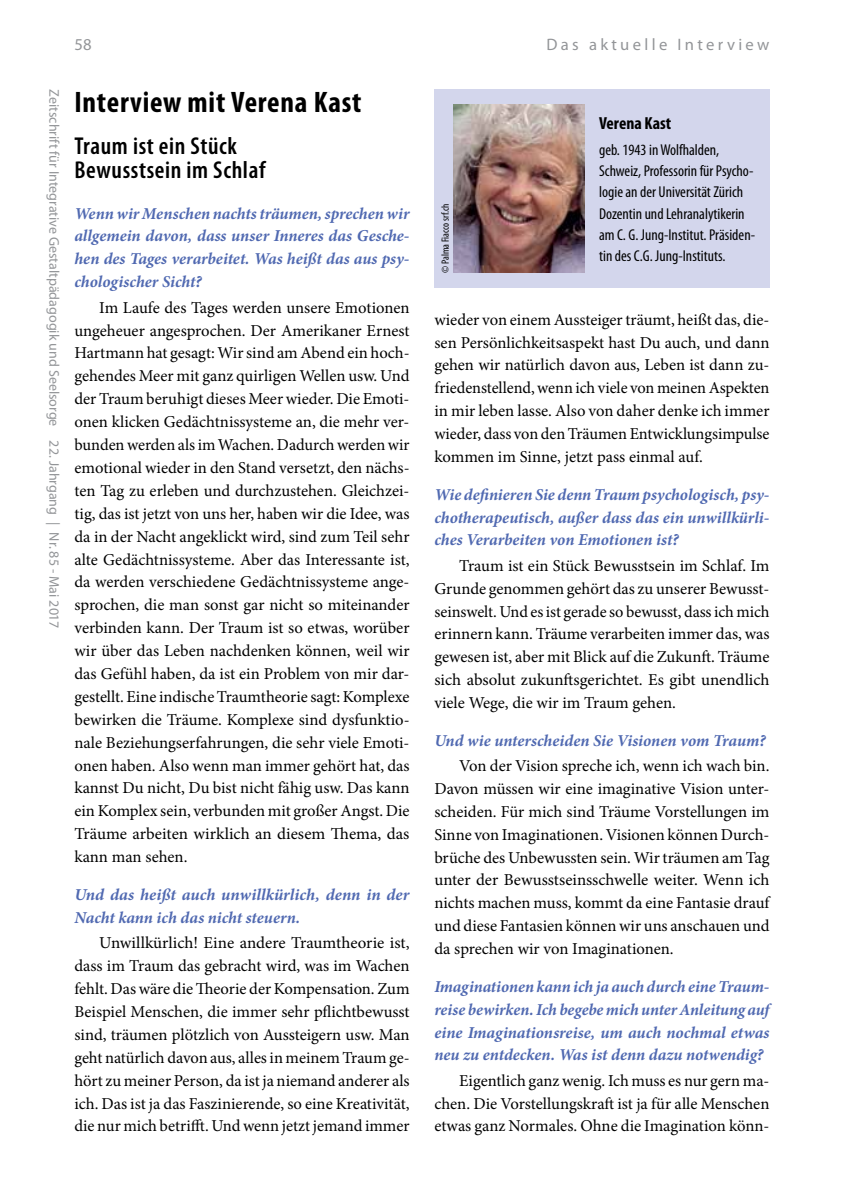
<style>
.page{position:relative;width:844px;height:1191px;background:#fff}
.page>*{position:absolute;margin:0;border:0;box-sizing:border-box;transform-origin:0 0}
.t1{font:700 condensed 29.75px "Myriad Pro";letter-spacing:.025em;color:#000}
.t2{font:600 condensed 24.5px/24.7px "Myriad Pro";letter-spacing:.025em;color:#000}
.t3{font:700 condensed 17.5px "Myriad Pro";color:#000}
.t4{font:16.62px/22.9px "Minion Pro";color:#000;text-align:justify}
.t5{font:italic 700 16.62px/22.9px "Minion Pro";color:#5069b1;text-align:justify}
.t6{font:16.62px "Myriad Pro";letter-spacing:.2em;color:#939598}
.t7{font:condensed 15.75px/21.3px "Myriad Pro";color:#000}
.t8{font:14px "Myriad Pro";color:#939598}
.t9{font:condensed 10.5px "Myriad Pro";color:#000}
</style>
<div class="page">
<div style="left:434px;top:89px;width:335px;height:199px;background:#d3d6ec"></div>
<img style="left:453px;top:104px;width:131px;height:169px">
<p class="t6" style="left:74px;top:34px;width:19px">58</p>
<p class="t8" style="left:63px;top:89px;width:540px;rotate:90deg">Zeitschrift für Integrative Gestaltpädagogik und Seelsorge 22. Jahrgang | Nr. 85 - Mai 2017</p>
<h1 class="t1" style="left:74px;top:83px;width:288px">Interview mit Verena Kast</h1>
<h2 class="t2" style="left:74px;top:133px;width:192px">Traum ist ein Stück<br>Bewusstsein im Schlaf</h2>
<p class="t5" style="left:74px;top:201px;width:336px">Wenn wir Menschen nachts träumen, sprechen wir allgemein davon, dass unser Inneres das Gesche&shy;hen des Tages verarbeitet. Was heißt das aus psy&shy;chologischer Sicht?</p>
<p class="t4" style="left:74px;top:296px;width:336px;text-indent:25px">Im Laufe des Tages werden unsere Emotionen ungeheuer angesprochen. Der Amerikaner Ernest Hartmann hat gesagt: Wir sind am Abend ein hoch&shy;gehendes Meer mit ganz quirligen Wellen usw. Und der Traum beruhigt dieses Meer wieder. Die Emoti&shy;onen klicken Gedächtnissysteme an, die mehr ver&shy;bunden werden als im Wachen. Dadurch werden wir emotional wieder in den Stand versetzt, den nächs&shy;ten Tag zu erleben und durchzustehen. Gleichzei&shy;tig, das ist jetzt von uns her, haben wir die Idee, was da in der Nacht angeklickt wird, sind zum Teil sehr alte Gedächtnissysteme. Aber das Interessante ist, da werden verschiedene Gedächtnissysteme ange&shy;sprochen, die man sonst gar nicht so miteinander verbinden kann. Der Traum ist so etwas, worüber wir über das Leben nachdenken können, weil wir das Gefühl haben, da ist ein Problem von mir dar&shy;gestellt. Eine indische Traumtheorie sagt: Komplexe bewirken die Träume. Komplexe sind dysfunktio&shy;nale Beziehungserfahrungen, die sehr viele Emoti&shy;onen haben. Also wenn man immer gehört hat, das kannst Du nicht, Du bist nicht fähig usw. Das kann ein Komplex sein, verbunden mit großer Angst. Die Träume arbeiten wirklich an diesem Thema, das kann man sehen.</p>
<p class="t5" style="left:74px;top:883px;width:336px">Und das heißt auch unwillkürlich, denn in der<br>Nacht kann ich das nicht steuern.</p>
<p class="t4" style="left:74px;top:931px;width:336px;text-indent:25px">Unwillkürlich! Eine andere Traumtheorie ist, dass im Traum das gebracht wird, was im Wachen fehlt. Das wäre die Theorie der Kompensation. Zum Beispiel Menschen, die immer sehr pflichtbewusst sind, träumen plötzlich von Aussteigern usw. Man geht natürlich davon aus, alles in meinem Traum ge&shy;hört zu meiner Person, da ist ja niemand anderer als ich. Das ist ja das Faszinierende, so eine Kreativität, die nur mich betrifft. Und wenn jetzt jemand immer</p>
<p class="t9" style="left:439px;top:273px;width:71px;rotate:-90deg">© Palma Fiacco srf.ch</p>
<p class="t6" style="left:546px;top:34px;width:224px">Das aktuelle Interview</p>
<p class="t3" style="left:599px;top:112px;width:74px">Verena Kast</p>
<p class="t7" style="left:599px;top:139px;width:157px">geb. 1943 in Wolfhalden,<br>Schweiz, Professorin für Psycho&shy;logie an der Universität Zürich<br>Dozentin und Lehranalytikerin am C. G. Jung-Institut. Präsiden&shy;tin des C.G. Jung-Instituts.</p>
<p class="t4" style="left:434px;top:308px;width:336px">wieder von einem Aussteiger träumt, heißt das, die&shy;sen Persönlichkeitsaspekt hast Du auch, und dann gehen wir natürlich davon aus, Leben ist dann zu&shy;friedenstellend, wenn ich viele von meinen Aspekten in mir leben lasse. Also von daher denke ich immer wieder, dass von den Träumen Entwicklungsimpulse kommen im Sinne, jetzt pass einmal auf.</p>
<p class="t5" style="left:434px;top:482px;width:336px">Wie definieren Sie denn Traum psychologisch, psy&shy;chotherapeutisch, außer dass das ein unwillkürli&shy;ches Verarbeiten von Emotionen ist?</p>
<p class="t4" style="left:434px;top:554px;width:336px;text-indent:25px">Traum ist ein Stück Bewusstsein im Schlaf. Im Grunde genommen gehört das zu unserer Bewusst&shy;seinswelt. Und es ist gerade so bewusst, dass ich mich erinnern kann. Träume verarbeiten immer das, was gewesen ist, aber mit Blick auf die Zukunft. Träume sich absolut zukunftsgerichtet. Es gibt unendlich viele Wege, die wir im Traum gehen.</p>
<p class="t5" style="left:434px;top:728px;width:332px">Und wie unterscheiden Sie Visionen vom Traum?</p>
<p class="t4" style="left:434px;top:754px;width:336px;text-indent:25px">Von der Vision spreche ich, wenn ich wach bin.<br>Davon müssen wir eine imaginative Vision unter&shy;scheiden. Für mich sind Träume Vorstellungen im Sinne von Imaginationen. Visionen können Durch&shy;brüche des Unbewussten sein. Wir träumen am Tag unter der Bewusstseinsschwelle weiter. Wenn ich nichts machen muss, kommt da eine Fantasie drauf und diese Fantasien können wir uns anschauen und da sprechen wir von Imaginationen.</p>
<p class="t5" style="left:434px;top:974px;width:336px">Imaginationen kann ich ja auch durch eine Traum&shy;reise bewirken. Ich begebe mich unter Anleitung auf eine Imaginationsreise, um auch nochmal etwas neu zu entdecken. Was ist denn dazu notwendig?</p>
<p class="t4" style="left:434px;top:1069px;width:336px;text-indent:25px">Eigentlich ganz wenig. Ich muss es nur gern ma&shy;chen. Die Vorstellungskraft ist ja für alle Menschen etwas ganz Normales. Ohne die Imagination könn-</p>
</div>
